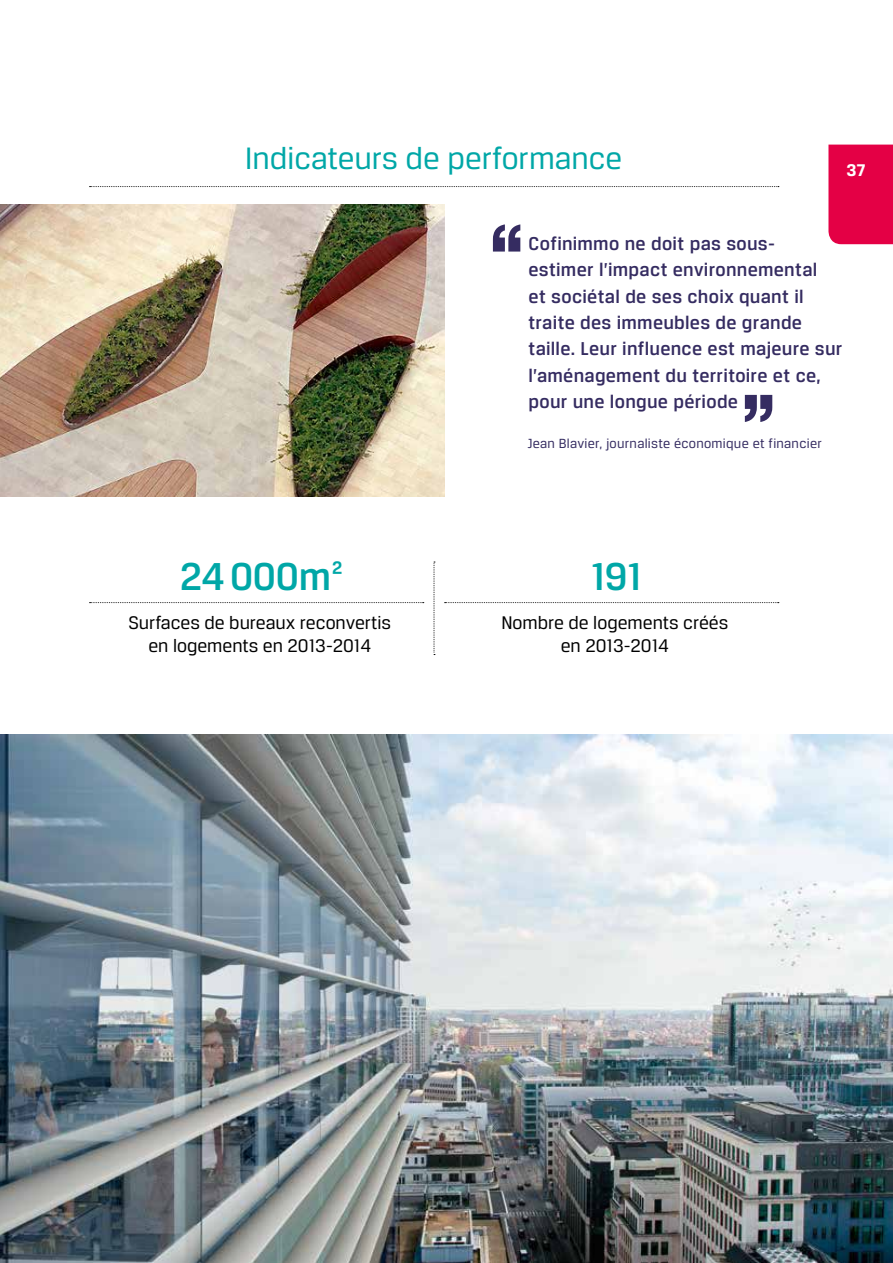
<style>
.page{position:relative;width:893px;height:1263px;background:#fff}
.page>*{position:absolute;margin:0;border:0;box-sizing:border-box;transform-origin:0 0}
.t1{font:500 41.4px "Breuer Text";letter-spacing:-.01em;color:#00a7a7}
.t2{font:33px "Breuer Text";color:#00a7a7}
.t3{font:500 19.8px/26.4px "Breuer Text";letter-spacing:.015em;color:#352c61}
.t4{font:19.5px/22.5px "Breuer Text";color:#000;text-align:center}
.t5{font:700 18px "Breuer Text";color:#fff}
.t6{font:14.1px "Breuer Text";letter-spacing:.02em;color:#352c61}
</style>
<div class="page">
<svg style="left:90px;top:602px;width:334px;height:1px"></svg>
<svg style="left:445px;top:602px;width:334px;height:1px"></svg>
<svg style="left:434px;top:562px;width:1px;height:93px"></svg>
<svg style="left:90px;top:186px;width:689px;height:1px"></svg>
<img style="left:0;top:205px;width:444px;height:292px">
<svg style="left:745px;top:395px;width:27px;height:27px"></svg>
<svg style="left:493px;top:224px;width:27px;height:28px"></svg>
<img style="left:0;top:734px;width:893px;height:529px">
<div style="left:828px;top:145px;width:65px;height:99px;background:#e40045"></div>
<h2 class="t2" style="left:245px;top:140px;width:379px">Indicateurs de performance</h2>
<p class="t5" style="left:846px;top:160px;width:20px">37</p>
<p class="t3" style="left:528px;top:230px;width:315px">Cofinimmo ne doit pas sous&shy;estimer l’impact environnemental<br>et sociétal de ses choix quant il traite des immeubles de grande taille. Leur influence est majeure sur l’aménagement du territoire et ce, pour une longue période</p>
<p class="t6" style="left:527px;top:436px;width:296px">Jean Blavier, journaliste économique et financier</p>
<h1 class="t1" style="left:180px;top:554px;width:165px">24000m²</h1>
<h1 class="t1" style="left:591px;top:554px;width:53px">191</h1>
<p class="t4" style="left:128px;top:611px;width:264px">Surfaces de bureaux reconvertis en logements en 2013-2014</p>
<p class="t4" style="left:501px;top:611px;width:229px">Nombre de logements créés en 2013-2014</p>
</div>
